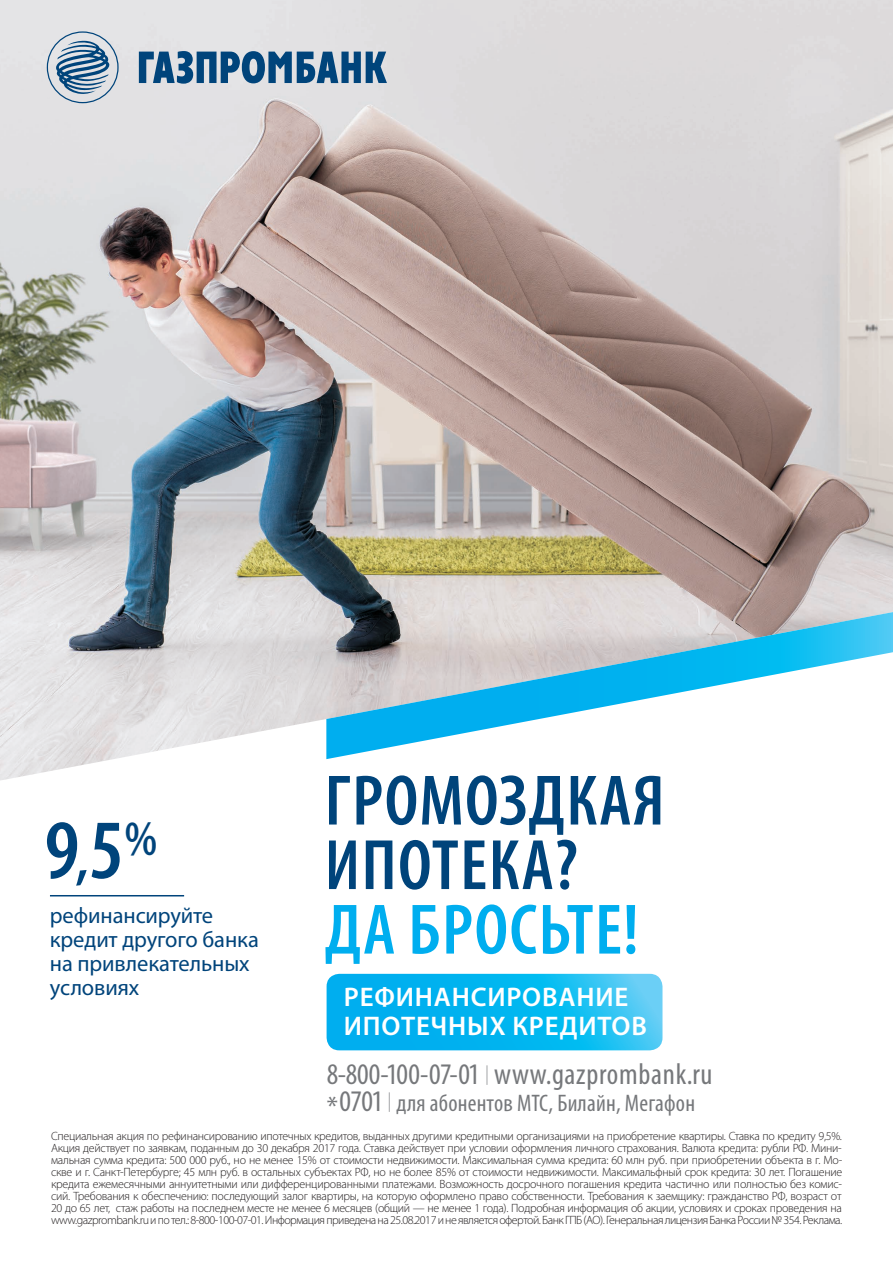
<style>
.page{position:relative;width:893px;height:1263px;background:#fff}
.page>*{position:absolute;margin:0;border:0;box-sizing:border-box;transform-origin:0 0}
.t1{font:600 condensed 85.05px "Myriad Pro";color:#00447b}
.t2{font:600 condensed 72px/64.5px "Myriad Pro";letter-spacing:.02em;color:#00447b}
.t3{font:600 condensed 72px "Myriad Pro";letter-spacing:.02em;color:#00aeef}
.t4{font:condensed 30px "Myriad Pro";letter-spacing:.025em;color:#76787b}
.t5{font:600 27px/28.5px "Myriad Pro";letter-spacing:.03em;color:#fff}
.t6{font:condensed 24px "Myriad Pro";letter-spacing:.01em;color:#76787b}
.t7{font:22.5px/24px "Myriad Pro";letter-spacing:-.005em;color:#00447b}
.t8{font:300 12px/12px "Myriad Pro";letter-spacing:-.04em;color:#231f20;text-align:justify}
.s1{font-size:60.3px}
.s2{font-size:19.5px}
.s3{font-size:30px}
</style>
<div class="page">
<img style="left:0;top:0;width:893px;height:780px">
<svg style="left:47px;top:31px;width:72px;height:72px;background:#a3b5c6"></svg>
<svg style="left:139px;top:51px;width:248px;height:33px;background:#5881a4"></svg>
<svg style="left:326px;top:612px;width:567px;height:147px"></svg>
<svg style="left:327px;top:974px;width:335px;height:76px;background:#11b8f0"></svg>
<hr style="left:50px;top:895px;width:134px;height:1px;background:#00447b">
<h1 class="t1" style="left:45px;top:803px;width:114px">9<span class="s1">,</span>5<sup>%</sup></h1>
<h3 class="t7" style="left:50px;top:903px;width:210px">рефинансируйте кредит другого банка на привлекательных условиях</h3>
<h2 class="t2" style="left:325px;top:770px;width:341px">Громоздкая ипотека?</h2>
<h2 class="t3" style="left:325px;top:890px;width:316px">Да бросьте!</h2>
<h3 class="t5" style="left:344px;top:982px;width:305px">Рефинансирование ипотечных кредитов</h3>
<h3 class="t4" style="left:327px;top:1056px;width:387px">8-800-100-07-01 <span class="s2">|</span> www.gazprombank.ru</h3>
<h3 class="t6" style="left:327px;top:1089px;width:370px"><span class="s3">*0701</span> <sup>|</sup> для абонентов МТС, Билайн, Мегафон</h3>
<p class="t8" style="left:51px;top:1130px;width:793px">Специальная акция по рефинансированию ипотечных кредитов, выданных другими кредитными организациями на приобретение квартиры. Ставка по кредиту 9,5%.<br>Акция действует по заявкам, поданным до 30 декабря 2017 года. Ставка действует при условии оформления личного страхования. Валюта кредита: рубли РФ. Мини&shy;мальная сумма кредита: 500 000 руб., но не менее 15% от стоимости недвижимости. Максимальная сумма кредита: 60 млн руб. при приобретении объекта в г. Мо&shy;скве и г. Санкт-Петербурге; 45 млн руб. в остальных субъектах РФ, но не более 85% от стоимости недвижимости. Максимальфный срок кредита: 30 лет. Погашение кредита ежемесячными аннуитетными или дифференцированными платежами. Возможность досрочного погашения кредита частично или полностью без комис&shy;сий. Требования к обеспечению: последующий залог квартиры, на которую оформлено право собственности. Требования к заемщику: гражданство РФ, возраст от 20 до 65 лет, стаж работы на последнем месте не менее 6 месяцев (общий — не менее 1 года). Подробная информация об акции, условиях и сроках проведения на www.gazprombank.ru и по тел.: 8-800-100-07-01. Информация приведена на 25.08.2017 и не является офертой. Банк ГПБ (АО). Генеральная лицензия Банка России № 354. Реклама.</p>
</div>
